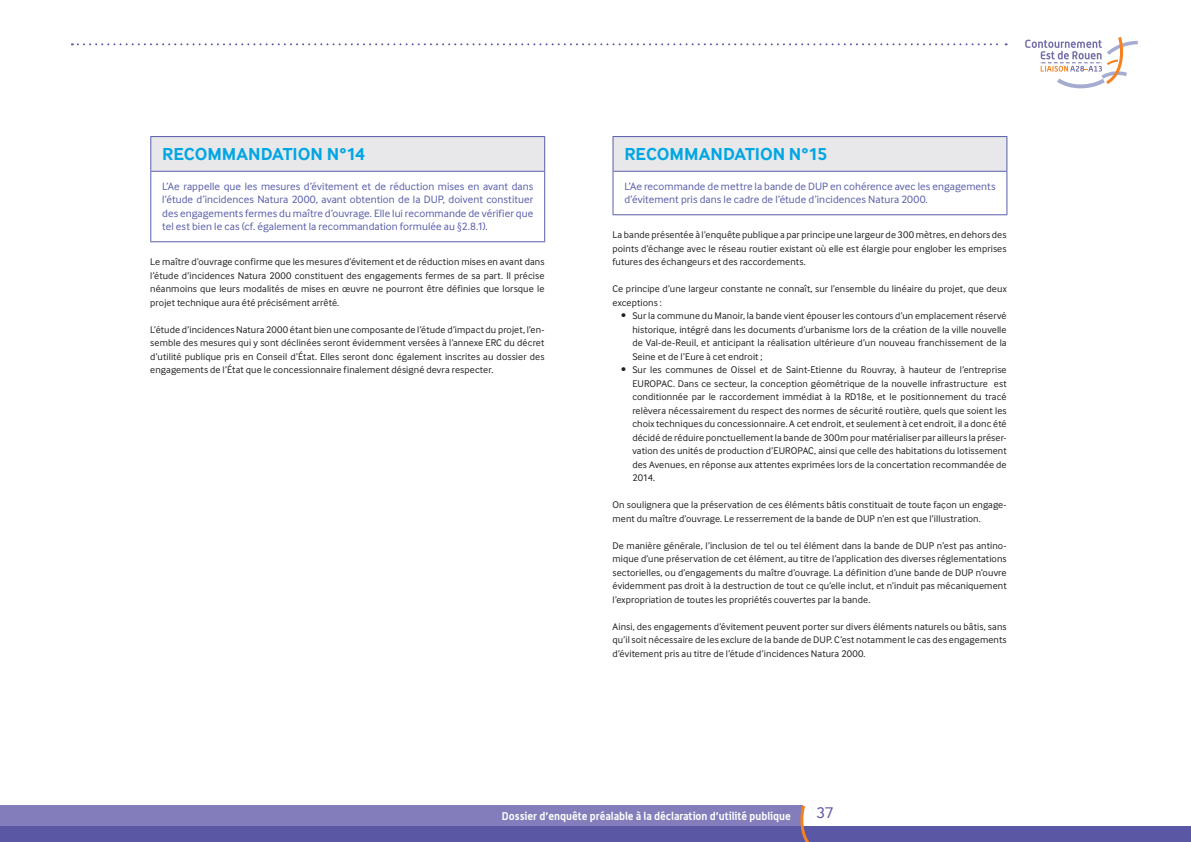
<style>
.page{position:relative;width:1191px;height:842px;background:#fff}
.page>*{position:absolute;margin:0;border:0;box-sizing:border-box;transform-origin:0 0}
.t1{font:700 18px "Inter Face";color:#00a6e4}
.t2{font:16.2px "Inter Face";color:#5a57a5}
.t3{font:11px/13.5px "Inter Face";letter-spacing:.005em;color:#585da9}
.t4{font:700 11px "Alwyn OT";color:#fff}
.t5{font:10px/13.5px "Inter Face";letter-spacing:.01em;color:#231f20;text-align:justify}
</style>
<div class="page">
<div style="left:0;top:805px;width:802px;height:25px;background:#837dbb"></div>
<div style="left:0;top:826px;width:1191px;height:16px;background:#5a57a5"></div>
<svg style="left:800px;top:805px;width:9px;height:37px"></svg>
<svg style="left:72px;top:43px;width:934px;height:2px"></svg>
<svg style="left:1025px;top:37px;width:112px;height:51px"></svg>
<div style="left:613px;top:137px;width:394px;height:34px;background:#e8e8ea"></div>
<hr style="left:612px;top:136px;width:395px;height:1px;background:#585da9">
<hr style="left:612px;top:137px;width:1px;height:34px;background:#585da9">
<hr style="left:1006px;top:137px;width:1px;height:34px;background:#585da9">
<hr style="left:612px;top:171px;width:395px;height:1px;background:#585da9">
<hr style="left:612px;top:172px;width:1px;height:42px;background:#585da9">
<hr style="left:1006px;top:172px;width:1px;height:42px;background:#585da9">
<hr style="left:612px;top:214px;width:395px;height:1px;background:#585da9">
<div style="left:151px;top:137px;width:394px;height:34px;background:#e8e8ea"></div>
<hr style="left:150px;top:136px;width:395px;height:1px;background:#585da9">
<hr style="left:150px;top:137px;width:1px;height:34px;background:#585da9">
<hr style="left:544px;top:137px;width:1px;height:34px;background:#585da9">
<hr style="left:150px;top:171px;width:395px;height:1px;background:#585da9">
<hr style="left:150px;top:172px;width:1px;height:69px;background:#585da9">
<hr style="left:544px;top:172px;width:1px;height:69px;background:#585da9">
<hr style="left:150px;top:241px;width:395px;height:1px;background:#585da9">
<h1 class="t1" style="left:162px;top:143px;width:204px">RECOMMANDATION N°14</h1>
<p class="t3" style="left:162px;top:179px;width:373px;text-align:justify">L’Ae rappelle que les mesures d’évitement et de réduction mises en avant dans l’étude d’incidences Natura 2000, avant obtention de la DUP, doivent constituer des engagements fermes du maître d’ouvrage. Elle lui recommande de vérifier que tel est bien le cas (cf. également la recommandation formulée au §2.8.1).</p>
<p class="t5" style="left:150px;top:255px;width:396px">Le maître d’ouvrage confirme que les mesures d’évitement et de réduction mises en avant dans l’étude d’incidences Natura 2000 constituent des engagements fermes de sa part. Il précise néanmoins que leurs modalités de mises en œuvre ne pourront être définies que lorsque le projet technique aura été précisément arrêté.</p>
<p class="t5" style="left:150px;top:323px;width:396px">L’étude d’incidences Natura 2000 étant bien une composante de l’étude d’impact du projet, l’en&shy;semble des mesures qui y sont déclinées seront évidemment versées à l’annexe ERC du décret d’utilité publique pris en Conseil d’État. Elles seront donc également inscrites au dossier des engagements de l’État que le concessionnaire finalement désigné devra respecter.</p>
<h1 class="t1" style="left:624px;top:143px;width:204px">RECOMMANDATION N°15</h1>
<p class="t3" style="left:624px;top:179px;width:373px">L’Ae recommande de mettre la bande de DUP en cohérence avec les engagements d’évitement pris dans le cadre de l’étude d’incidences Natura 2000.</p>
<p class="t5" style="left:612px;top:228px;width:395px">La bande présentée à l’enquête publique a par principe une largeur de 300 mètres, en dehors des points d’échange avec le réseau routier existant où elle est élargie pour englober les emprises futures des échangeurs et des raccordements.</p>
<p class="t5" style="left:612px;top:282px;width:396px">Ce principe d’une largeur constante ne connaît, sur l’ensemble du linéaire du projet, que deux exceptions :</p>
<p class="t5" style="left:632px;top:309px;width:376px;text-indent:-11px">• Sur la commune du Manoir, la bande vient épouser les contours d’un emplacement réservé historique, intégré dans les documents d’urbanisme lors de la création de la ville nouvelle de Val-de-Reuil, et anticipant la réalisation ultérieure d’un nouveau franchissement de la Seine et de l’Eure à cet endroit ;</p>
<p class="t5" style="left:632px;top:363px;width:376px;text-indent:-11px">• Sur les communes de Oissel et de Saint-Etienne du Rouvray, à hauteur de l’entreprise EUROPAC. Dans ce secteur, la conception géométrique de la nouvelle infrastructure est conditionnée par le raccordement immédiat à la RD18e, et le positionnement du tracé relèvera nécessairement du respect des normes de sécurité routière, quels que soient les choix techniques du concessionnaire. A cet endroit, et seulement à cet endroit, il a donc été décidé de réduire ponctuellement la bande de 300m pour matérialiser par ailleurs la préser&shy;vation des unités de production d’EUROPAC, ainsi que celle des habitations du lotissement des Avenues, en réponse aux attentes exprimées lors de la concertation recommandée de 2014.</p>
<p class="t5" style="left:612px;top:498px;width:396px">On soulignera que la préservation de ces éléments bâtis constituait de toute façon un engage&shy;ment du maître d’ouvrage. Le resserrement de la bande de DUP n’en est que l’illustration.</p>
<p class="t5" style="left:612px;top:539px;width:396px">De manière générale, l’inclusion de tel ou tel élément dans la bande de DUP n’est pas antino&shy;mique d’une préservation de cet élément, au titre de l’application des diverses réglementations sectorielles, ou d’engagements du maître d’ouvrage. La définition d’une bande de DUP n’ouvre évidemment pas droit à la destruction de tout ce qu’elle inclut, et n’induit pas mécaniquement l’expropriation de toutes les propriétés couvertes par la bande.</p>
<p class="t5" style="left:612px;top:620px;width:396px">Ainsi, des engagements d’évitement peuvent porter sur divers éléments naturels ou bâtis, sans qu’il soit nécessaire de les exclure de la bande de DUP. C’est notamment le cas des engagements d’évitement pris au titre de l’étude d’incidences Natura 2000.</p>
<p class="t4" style="left:502px;top:809px;width:290px">Dossier d’enquête préalable à la déclaration d’utilité publique</p>
<h2 class="t2" style="left:816px;top:803px;width:19px">37</h2>
</div>
